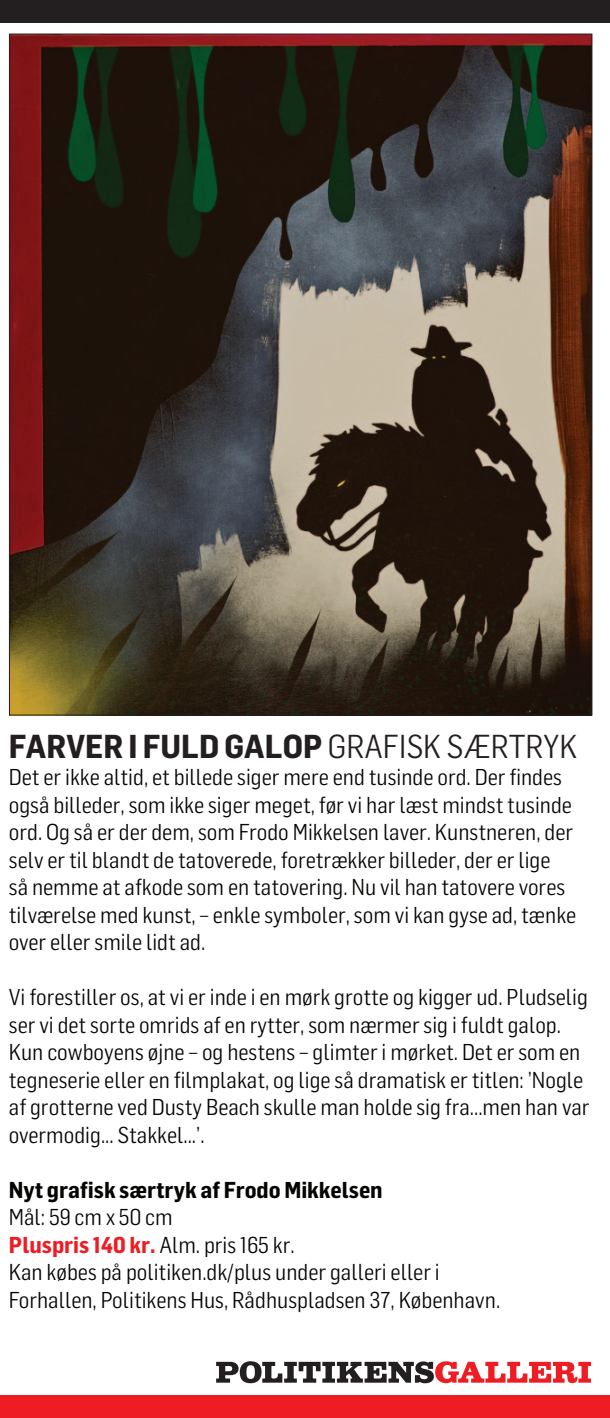
<style>
.page{position:relative;width:610px;height:1418px;background:#fff}
.page>*{position:absolute;margin:0;border:0;box-sizing:border-box;transform-origin:0 0}
.t1{font:700 32.5px "Flama Semicond";color:#231f20}
.t2{font:22.5px/27.5px "Flama Semicond";color:#050503}
.t3{font:700 22.5px "Flama Semicond";color:#050503}
.s1{font-weight:400}
.s2{font-weight:700;color:#ee1d23}
</style>
<div class="page">
<img style="left:11px;top:36px;width:579px;height:677px">
<div style="left:0;top:0;width:609px;height:23px;background:#231f20"></div>
<div style="left:1px;top:1395px;width:608px;height:22px;background:#ee1d23"></div>
<svg style="left:216px;top:1361px;width:375px;height:22px"></svg>
<h1 class="t1" style="left:9px;top:727px;width:569px">Farver i fuld galop <span class="s1">grafisk særtryk</span></h1>
<p class="t2" style="left:9px;top:763px;width:568px">Det er ikke altid, et billede siger mere end tusinde ord. Der findes også billeder, som ikke siger meget, før vi har læst mindst tusinde ord. Og så er der dem, som Frodo Mikkelsen laver. Kunstneren, der selv er til blandt de tatoverede, foretrækker billeder, der er lige<br>så nemme at afkode som en tatovering. Nu vil han tatovere vores tilværelse med kunst, – enkle symboler, som vi kan gyse ad, tænke over eller smile lidt ad.</p>
<p class="t2" style="left:9px;top:983px;width:582px">Vi forestiller os, at vi er inde i en mørk grotte og kigger ud. Pludselig ser vi det sorte omrids af en rytter, som nærmer sig i fuldt galop.<br>Kun cowboyens øjne – og hestens – glimter i mørket. Det er som en tegneserie eller en filmplakat, og lige så dramatisk er titlen: ’Nogle af grotterne ved Dusty Beach skulle man holde sig fra...men han var overmodig... Stakkel...’.</p>
<p class="t3" style="left:9px;top:1176px;width:375px">Nyt grafisk særtryk af Frodo Mikkelsen</p>
<p class="t2" style="left:9px;top:1203px;width:492px">Mål: 59 cm x 50 cm<br><span class="s2">Pluspris 140 kr.</span> Alm. pris 165 kr.<br>Kan købes på politiken.dk/plus under galleri eller i Forhallen, Politikens Hus, Rådhuspladsen 37, København.</p>
</div>
